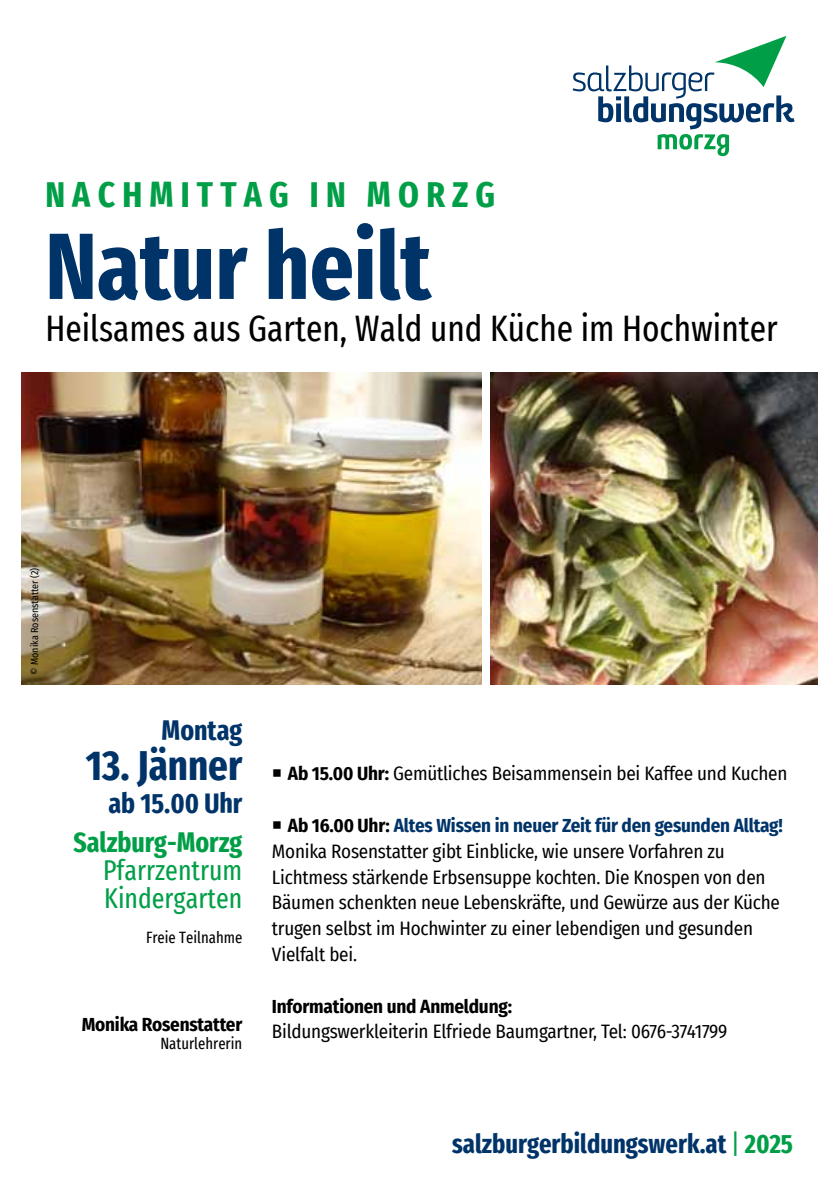
<style>
.page{position:relative;width:840px;height:1191px;background:#fff}
.page>*{position:absolute;margin:0;border:0;box-sizing:border-box;transform-origin:0 0}
.t1{font:700 extra-condensed 94px "Fira Sans";color:#003469}
.t2{font:700 extra-condensed 42px "Fira Sans";color:#003469}
.t3{font:extra-condensed 36px "Fira Sans";color:#000}
.t4{font:700 extra-condensed 36px "Fira Sans";letter-spacing:.2em;color:#009f47}
.t5{font:extra-condensed 28px/28px "Fira Sans";color:#009f47}
.t6{font:700 extra-condensed 28px "Fira Sans";color:#003469}
.t7{font:700 extra-condensed 28px "Fira Sans";color:#009f47}
.t8{font:700 extra-condensed 26.6px "Fira Sans";color:#003469}
.t9{font:19px/25.8px "Fira Sans Condensed";letter-spacing:-.01em;color:#000}
.t10{font:700 19px "Fira Sans Condensed";letter-spacing:-.01em;color:#000}
.t11{font:extra-condensed 16px "Fira Sans";color:#000}
.t12{font:10px "Fira Sans Condensed";color:#000}
.s1{font-weight:700}
.s2{font-weight:700;color:#003469}
.s3{font-weight:400;color:#009f47}
.s4{color:#009f47}
</style>
<div class="page">
<svg style="left:572px;top:36px;width:222px;height:120px"></svg>
<img style="left:21px;top:372px;width:460px;height:312px">
<img style="left:490px;top:372px;width:326px;height:312px">
<h3 class="t4" style="left:45px;top:164px;width:451px">Nachmittag in Morzg</h3>
<h1 class="t1" style="left:45px;top:188px;width:388px">Natur heilt</h1>
<h3 class="t3" style="left:45px;top:301px;width:733px">Heilsames aus Garten, Wald und Küche im Hochwinter</h3>
<p class="t12" style="left:27px;top:674px;width:108px;rotate:-90deg">© Monika Rosenstatter (2)</p>
<h3 class="t6" style="left:161px;top:707px;width:82px">Montag</h3>
<h2 class="t2" style="left:86px;top:731px;width:158px">13. Jänner</h2>
<h3 class="t6" style="left:108px;top:779px;width:135px">ab 15.00 Uhr</h3>
<h3 class="t7" style="left:73px;top:819px;width:170px">Salzburg-Morzg</h3>
<h3 class="t5" style="left:103px;top:855px;width:141px">Pfarrzentrum<br>Kindergarten</h3>
<p class="t11" style="left:146px;top:925px;width:98px">Freie Teilnahme</p>
<p class="t10" style="left:82px;top:1008px;width:162px">Monika Rosenstatter</p>
<p class="t11" style="left:160px;top:1031px;width:83px">Naturlehrerin</p>
<p class="t9" style="left:272px;top:760px;width:517px">○ <span class="s1">Ab 15.00 Uhr:</span> Gemütliches Beisammensein bei Kaffee und Kuchen</p>
<p class="t9" style="left:272px;top:812px;width:512px">○ <span class="s1">Ab 16.00 Uhr:</span> <span class="s2">Altes Wissen in neuer Zeit für den gesunden Alltag!<br></span>Monika Rosenstatter gibt Einblicke, wie unsere Vorfahren zu Lichtmess stärkende Erbsensuppe kochten. Die Knospen von den Bäumen schenkten neue Lebenskräfte, und Gewürze aus der Küche trugen selbst im Hochwinter zu einer lebendigen und gesunden Vielfalt bei.</p>
<p class="t10" style="left:272px;top:990px;width:241px">Informationen und Anmeldung:</p>
<p class="t9" style="left:272px;top:1018px;width:457px">Bildungswerkleiterin Elfriede Baumgartner, Tel: 0676-3741799</p>
<h3 class="t8" style="left:452px;top:1121px;width:342px">salzburgerbildungswerk.at <span class="s3">|</span> <span class="s4">2025</span></h3>
</div>
